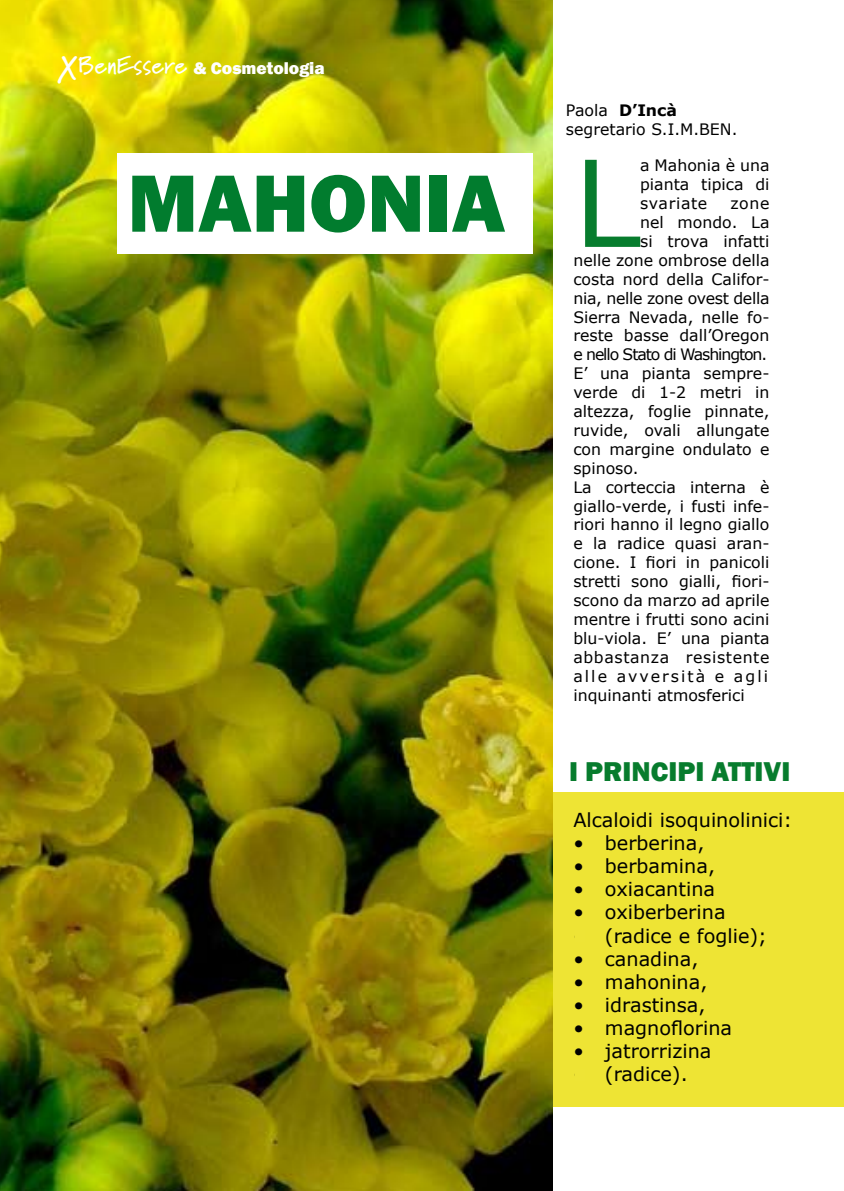
<style>
.page{position:relative;width:844px;height:1191px;background:#fff}
.page>*{position:absolute;margin:0;border:0;box-sizing:border-box;transform-origin:0 0}
.t1{font:119.7px "Verdana";color:#077c2d}
.t2{font:800 84px "Franklin Gothic";color:#017c2e}
.t3{font:800 28px "Franklin Gothic";color:#077c2d}
.t4{font:19.25px "Verdana";color:#000}
.t5{font:800 17.5px "Franklin Gothic";color:#fff}
.t6{font:15.75px/18.9px "Verdana";color:#000}
.t7{font:15.75px "Verdana";letter-spacing:-.07em;color:#000}
.t8{font:15.75px "Verdana";letter-spacing:-.02em;color:#000}
.t9{font:15.75px "Verdana";letter-spacing:.04em;color:#000}
.t10{font:15.75px "Verdana";letter-spacing:.13em;color:#000}
.s1{font-family:"Marydale";font-weight:700;font-size:33.25px}
.s2{font-family:"Marydale";font-weight:700;font-size:23.45px}
.s3{font-weight:700}
</style>
<div class="page">
<div style="left:529px;top:792px;width:314px;height:314px;background:#eee434"></div>
<img style="left:0;top:0;width:552px;height:1191px">
<div style="left:117px;top:154px;width:415px;height:100px;background:#fff"></div>
<p class="t5" style="left:58px;top:57px;width:268px"><span class="s1">X</span><span class="s2">BenEssere</span> &amp; Cosmetologia</p>
<h2 class="t2" style="left:127px;top:149px;width:285px">Mahonia</h2>
<p class="t6" style="left:566px;top:101px;width:173px">Paola <span class="s3">D’Incà </span>segretario S.I.M .BEN.</p>
<h1 class="t1" style="left:573px;top:127px;width:68px">L</h1>
<p class="t6" style="left:640px;top:156px;width:131px;text-align:justify">a Mahonia è una pianta tipica di svariate</p>
<p class="t6" style="left:730px;top:193px;width:40px">zone</p>
<p class="t6" style="left:640px;top:212px;width:131px">nel mondo. La</p>
<p class="t6" style="left:640px;top:231px;width:131px">si trova infatti</p>
<p class="t6" style="left:573px;top:250px;width:197px">nelle zone ombrose della</p>
<p class="t6" style="left:573px;top:269px;width:197px">costa nord della Califor-</p>
<p class="t8" style="left:573px;top:288px;width:197px">nia, nelle zone ovest della</p>
<p class="t6" style="left:573px;top:307px;width:197px">Sierra Nevada, nelle fo-</p>
<p class="t6" style="left:573px;top:326px;width:197px">reste basse dall’Oregon</p>
<p class="t7" style="left:573px;top:344px;width:195px">e nello Stato di Washington.</p>
<p class="t6" style="left:573px;top:363px;width:197px">E’ una pianta sempre-</p>
<p class="t6" style="left:573px;top:382px;width:197px">verde di 1-2 metri in</p>
<p class="t6" style="left:573px;top:401px;width:197px">altezza, foglie pinnate,</p>
<p class="t6" style="left:573px;top:420px;width:197px">ruvide, ovali allungate</p>
<p class="t6" style="left:573px;top:439px;width:197px">con margine ondulato e</p>
<p class="t6" style="left:573px;top:458px;width:67px">spinoso.</p>
<p class="t6" style="left:573px;top:477px;width:197px">La corteccia interna è</p>
<p class="t6" style="left:573px;top:496px;width:197px">giallo-verde, i fusti infe-</p>
<p class="t6" style="left:573px;top:515px;width:197px">riori hanno il legno giallo</p>
<p class="t6" style="left:573px;top:534px;width:197px">e la radice quasi aran-</p>
<p class="t6" style="left:573px;top:552px;width:197px">cione. I fiori in panicoli</p>
<p class="t6" style="left:573px;top:571px;width:197px">stretti sono gialli, fiori-</p>
<p class="t6" style="left:573px;top:590px;width:197px">scono da marzo ad aprile</p>
<p class="t6" style="left:573px;top:609px;width:197px">mentre i frutti sono acini</p>
<p class="t6" style="left:573px;top:628px;width:197px">blu-viola. E’ una pianta</p>
<p class="t9" style="left:573px;top:647px;width:197px">abbastanza resistente</p>
<p class="t10" style="left:573px;top:666px;width:196px">alle avversità e agli</p>
<p class="t6" style="left:573px;top:685px;width:173px">inquinanti atmosferici</p>
<h3 class="t3" style="left:569px;top:753px;width:223px">I PRINCIPI ATTIVI</h3>
<p class="t4" style="left:573px;top:807px;width:220px">Alcaloidi isoquinolinici:</p>
<p class="t4" style="left:573px;top:831px;width:132px">• berberina,</p>
<p class="t4" style="left:573px;top:854px;width:143px">• berbamina,</p>
<p class="t4" style="left:573px;top:877px;width:143px">• oxiacantina</p>
<p class="t4" style="left:573px;top:900px;width:154px">• oxiberberina</p>
<p class="t4" style="left:573px;top:923px;width:195px">• (radice e foglie);</p>
<p class="t4" style="left:573px;top:946px;width:126px">• canadina,</p>
<p class="t4" style="left:573px;top:969px;width:135px">• mahonina,</p>
<p class="t4" style="left:573px;top:992px;width:133px">• idrastinsa,</p>
<p class="t4" style="left:573px;top:1015px;width:160px">• magnoflorina</p>
<p class="t4" style="left:573px;top:1038px;width:140px">• jatrorrizina</p>
<p class="t4" style="left:573px;top:1062px;width:116px">• (radice).</p>
</div>
